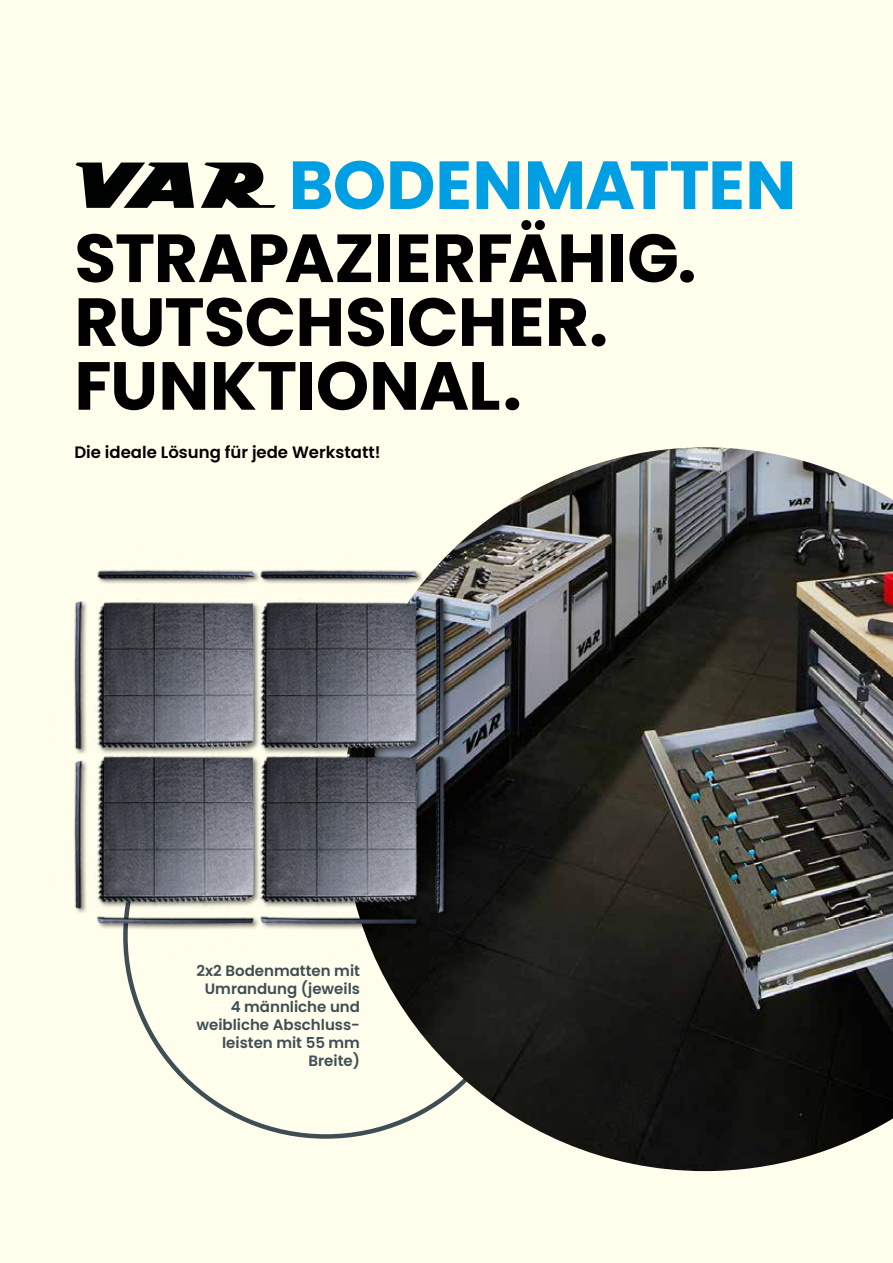
<style>
.page{position:relative;width:893px;height:1263px;background:#fffdec}
.page>*{position:absolute;margin:0;border:0;box-sizing:border-box;transform-origin:0 0}
.t1{font:700 67.95px/63.9px "Poppins";letter-spacing:-.005em;color:#000}
.t2{font:700 67.95px "Poppins";color:#009fe3}
.t3{font:600 16.5px "Poppins";color:#000}
.t4{font:600 15px/18px "Poppins";color:#3f4e55;text-align:right}
</style>
<div class="page">
<img style="left:343px;top:447px;width:550px;height:724px">
<img style="left:74px;top:533px;width:404px;height:428px">
<svg style="left:75px;top:163px;width:119px;height:45px"></svg>
<svg style="left:201px;top:163px;width:75px;height:45px"></svg>
<h1 class="t2" style="left:289px;top:146px;width:509px">BODENMATTEN</h1>
<h1 class="t1" style="left:74px;top:227px;width:624px">STRAPAZIERFÄHIG.<br>RUTSCHSICHER.<br>FUNKTIONAL.</h1>
<p class="t3" style="left:74px;top:443px;width:308px">Die ideale Lösung für jede Werkstatt!</p>
<p class="t4" style="left:196px;top:962px;width:165px">2x2 Bodenmatten mit<br>Umrandung (jeweils<br>4 männliche und weibliche Abschluss&shy;leisten mit 55 mm<br>Breite)</p>
</div>
